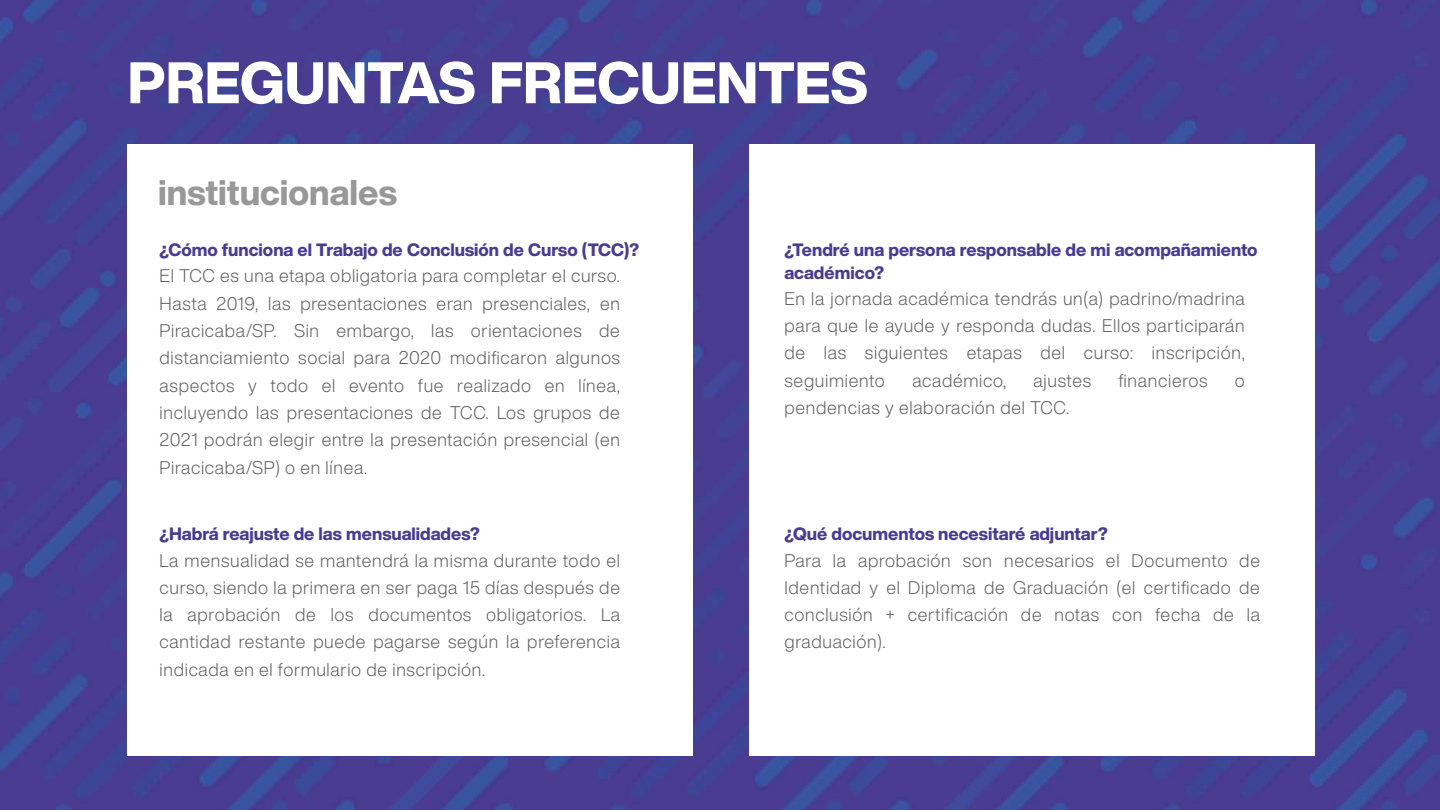
<style>
.page{position:relative;width:1440px;height:810px;background:#fff}
.page>*{position:absolute;margin:0;border:0;box-sizing:border-box;transform-origin:0 0}
.t1{font:800 57.45px "Helvetica Now Display";color:#fff}
.t2{font:800 35.17px "Helvetica Now Display";color:#989898}
.t3{font:300 18px/27.3px "Helvetica Now Display";letter-spacing:.04em;color:#606060;text-align:justify}
.t4{font:800 17.62px/22.5px "Helvetica Now Display";color:#493c90}
</style>
<div class="page">
<img style="left:0;top:0;width:1440px;height:810px">
<div style="left:127px;top:145px;width:566px;height:611px;background:#fff"></div>
<div style="left:749px;top:145px;width:566px;height:611px;background:#fff"></div>
<h1 class="t1" style="left:127px;top:43px;width:742px">PREGUNTAS FRECUENTES</h1>
<h2 class="t2" style="left:158px;top:168px;width:240px">institucionales</h2>
<p class="t4" style="left:160px;top:239px;width:481px">¿Cómo funciona el Trabajo de Conclusión de Curso (TCC)?</p>
<p class="t4" style="left:785px;top:239px;width:475px">¿Tendré una persona responsable de mi acompañamiento académico?</p>
<p class="t3" style="left:160px;top:262px;width:462px">El TCC es una etapa obligatoria para completar el curso.<br>Hasta 2019, las presentaciones eran presenciales, en Piracicaba/SP. Sin embargo, las orientaciones de distanciamiento social para 2020 modificaron algunos aspectos y todo el evento fue realizado en línea, incluyendo las presentaciones de TCC. Los grupos de 2021 podrán elegir entre la presentación presencial (en Piracicaba/SP) o en línea.</p>
<p class="t3" style="left:785px;top:285px;width:462px">En la jornada académica tendrás un(a) padrino/madrina para que le ayude y responda dudas. Ellos participarán de las siguientes etapas del curso: inscripción, seguimiento</p>
<p class="t3" style="left:912px;top:367px;width:95px">académico,</p>
<p class="t3" style="left:1034px;top:367px;width:59px">ajustes</p>
<p class="t3" style="left:1119px;top:367px;width:90px">financieros</p>
<p class="t3" style="left:1235px;top:367px;width:11px">o</p>
<p class="t3" style="left:785px;top:394px;width:286px">pendencias y elaboración del TCC.</p>
<p class="t4" style="left:160px;top:523px;width:322px">¿Habrá reajuste de las mensualidades?</p>
<p class="t4" style="left:785px;top:523px;width:325px">¿Qué documentos necesitaré adjuntar?</p>
<p class="t3" style="left:160px;top:546px;width:462px">La mensualidad se mantendrá la misma durante todo el curso, siendo la primera en ser paga 15 días después de la aprobación de los documentos obligatorios. La cantidad restante puede pagarse según la preferencia indicada en el formulario de inscripción.</p>
<p class="t3" style="left:785px;top:546px;width:477px">Para la aprobación son necesarios el Documento de Identidad y el Diploma de Graduación (el certificado de conclusión + certificación de notas con fecha de la graduación).</p>
</div>
